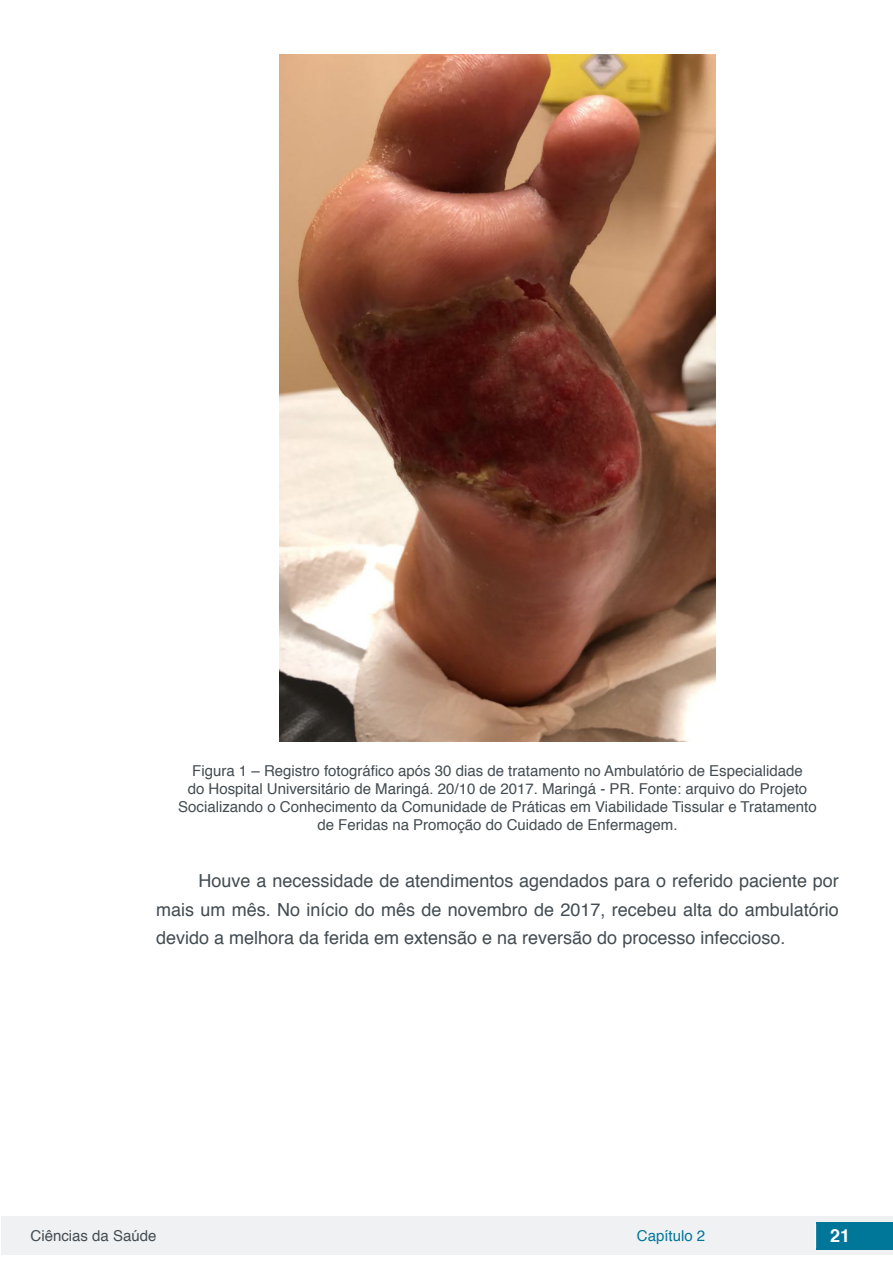
<style>
.page{position:relative;width:893px;height:1263px;background:#fff}
.page>*{position:absolute;margin:0;border:0;box-sizing:border-box;transform-origin:0 0}
.txt{font:18px/28.5px "Helvetica";color:#434c52;text-align:justify}
.t1{font:700 18px "Helvetica";color:#fff}
.info_tab_gra_imag{font:15px/18px "Helvetica";color:#434c52;text-align:center}
.t2{font:15px "Helvetica";color:#007699}
</style>
<div class="page">
<div style="left:1px;top:1216px;width:891px;height:38px;background:#f0f1f2"></div>
<div style="left:816px;top:1222px;width:77px;height:27px;background:#007699"></div>
<svg style="left:815px;top:1224px;width:1px;height:24px"></svg>
<img style="left:280px;top:54px;width:435px;height:687px">
<p class="info_tab_gra_imag" style="left:178px;top:762px;width:640px">Figura 1 – Registro fotográfico após 30 dias de tratamento no Ambulatório de Especialidade<br>do Hospital Universitário de Maringá. 20/10 de 2017. Maringá - PR. Fonte: arquivo do Projeto Socializando o Conhecimento da Comunidade de Práticas em Viabilidade Tissular e Tratamento de Feridas na Promoção do Cuidado de Enfermagem.</p>
<p class="txt" style="left:156px;top:867px;width:684px;text-indent:43px">Houve a necessidade de atendimentos agendados para o referido paciente por mais um mês. No início do mês de novembro de 2017, recebeu alta do ambulatório devido a melhora da ferida em extensão e na reversão do processo infeccioso.</p>
<p class="info_tab_gra_imag" style="left:31px;top:1227px;width:127px">Ciências da Saúde</p>
<p class="t2" style="left:637px;top:1224px;width:70px">Capítulo 2</p>
<p class="t1" style="left:830px;top:1221px;width:22px">21</p>
</div>
